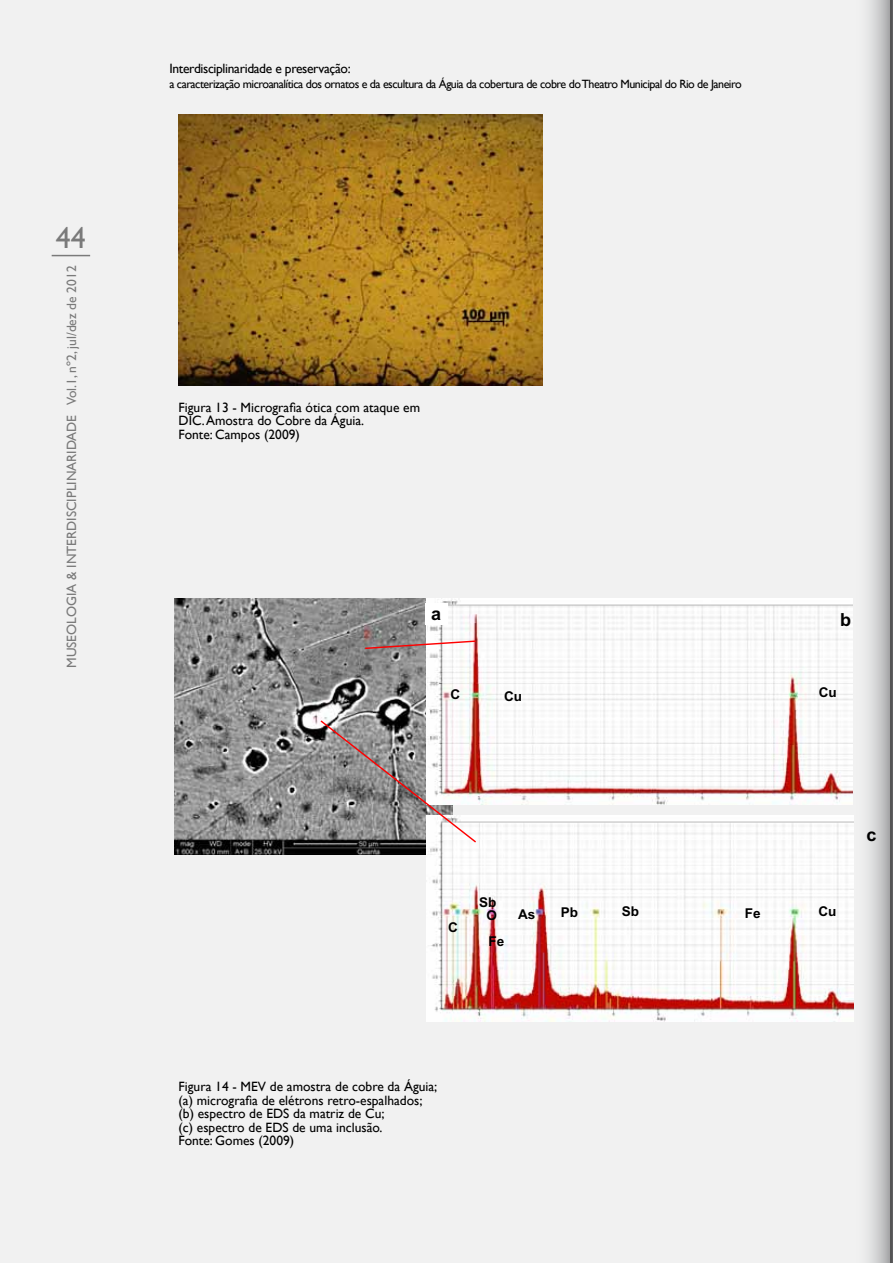
<style>
.page{position:relative;width:893px;height:1263px;background:#f1f1f1}
.page>*{position:absolute;margin:0;border:0;box-sizing:border-box;transform-origin:0 0}
.t1{font:30px "Gill Sans";color:#7a7a7a}
.t2{font:700 18px "Arial";color:#000}
.t3{font:13.5px/13.5px "Gill Sans";color:#000}
.t4{font:13.5px "Gill Sans";color:#7a7a7a}
.t5{font:13.5px "Gill Sans";letter-spacing:-.025em;color:#000}
.t6{font:700 13.5px "Arial";color:#000}
.t7{font:12px "Gill Sans";letter-spacing:-.04em;color:#000}
</style>
<div class="page">
<svg style="left:851px;top:0;width:40px;height:1263px"></svg>
<hr style="left:891px;top:0;width:2px;height:1263px;background:#5a5a5b">
<img style="left:179px;top:115px;width:363px;height:270px">
<img style="left:174px;top:599px;width:253px;height:256px">
<img style="left:426px;top:599px;width:427px;height:206px">
<img style="left:427px;top:815px;width:426px;height:206px">
<svg style="left:319px;top:640px;width:159px;height:204px"></svg>
<div style="left:425px;top:602px;width:22px;height:22px;background:#fff"></div>
<hr style="left:52px;top:255px;width:38px;height:1px;background:#7a7a7a">
<h1 class="t1" style="left:56px;top:221px;width:31px">44</h1>
<p class="t4" style="left:64px;top:668px;width:404px;rotate:-90deg">MUSEOLOGIA &amp; INTERDISCIPLINARIDADE Vol.1, nº2, jul/dez de 2012</p>
<p class="t5" style="left:169px;top:61px;width:183px">Interdisciplinaridade e preservação:</p>
<p class="t7" style="left:169px;top:76px;width:574px">a caracterização microanalítica dos ornatos e da escultura da Águia da cobertura de cobre do Theatro Municipal do Rio de Janeiro</p>
<p class="t3" style="left:179px;top:401px;width:243px">Figura 13 - Micrografia ótica com ataque em<br>DIC. Amostra do Cobre da Águia.<br>Fonte: Campos (2009)</p>
<h2 class="t2" style="left:431px;top:604px;width:12px">a</h2>
<h2 class="t2" style="left:840px;top:609px;width:13px">b</h2>
<p class="t6" style="left:450px;top:687px;width:11px">C</p>
<p class="t6" style="left:504px;top:688px;width:20px">Cu</p>
<p class="t6" style="left:819px;top:685px;width:20px">Cu</p>
<p class="t6" style="left:448px;top:919px;width:11px">C</p>
<p class="t6" style="left:479px;top:895px;width:19px">Sb</p>
<p class="t6" style="left:487px;top:907px;width:12px">O</p>
<p class="t6" style="left:488px;top:934px;width:17px">Fe</p>
<p class="t6" style="left:518px;top:906px;width:19px">As</p>
<p class="t6" style="left:561px;top:904px;width:19px">Pb</p>
<p class="t6" style="left:622px;top:903px;width:19px">Sb</p>
<p class="t6" style="left:745px;top:906px;width:17px">Fe</p>
<p class="t6" style="left:818px;top:904px;width:20px">Cu</p>
<h2 class="t2" style="left:866px;top:824px;width:12px">c</h2>
<p class="t3" style="left:179px;top:1080px;width:260px">Figura 14 - MEV de amostra de cobre da Águia; (a) micrografia de elétrons retro-espalhados; (b) espectro de EDS da matriz de Cu;<br>(c) espectro de EDS de uma inclusão.<br>Fonte: Gomes (2009)</p>
</div>
